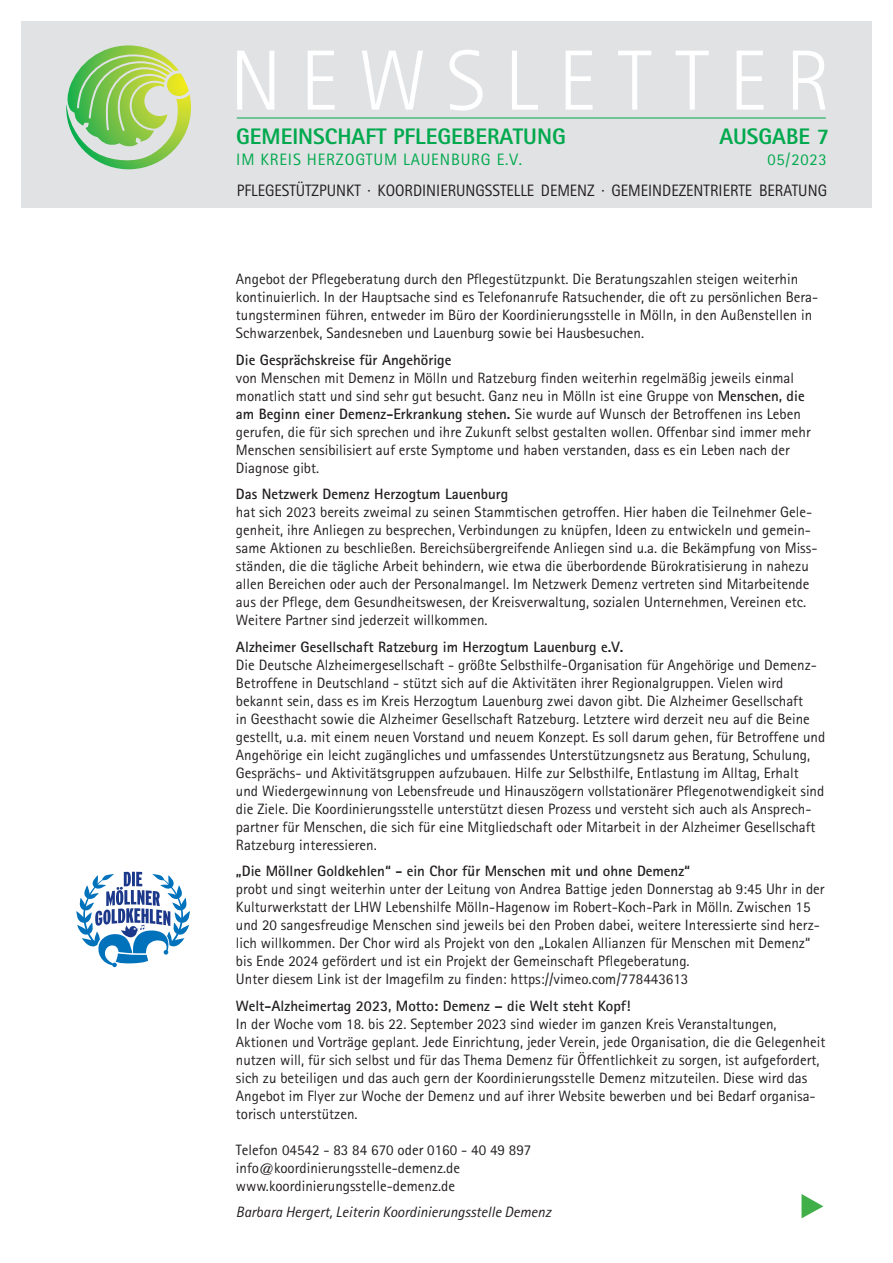
<style>
.page{position:relative;width:893px;height:1263px;background:#fff}
.page>*{position:absolute;margin:0;border:0;box-sizing:border-box;transform-origin:0 0}
.t1{font:300 85.5px "Rotis Sans Serif";letter-spacing:.235em;color:#fff}
.t2{font:31.5px "European Pi Three";color:#40ae49}
.t3{font:800 22.5px "Rotis Sans Serif";color:#00a94d}
.t4{font:16.5px "Rotis Sans Serif";color:#231f20;scale:.96 1}
.t5{font:16.5px "Rotis Sans Serif";letter-spacing:.05em;color:#00a94d}
.t6{font:15px/18px "Rotis Sans Serif";color:#231f20}
.t7{font:700 15px "Rotis Sans Serif";color:#231f20}
.t8{font:italic 15px "Rotis Sans Serif";color:#231f20}
.s1{font-weight:700}
</style>
<div class="page">
<div style="left:21px;top:21px;width:851px;height:187px;background:#e1e2e4"></div>
<svg style="left:66px;top:45px;width:125px;height:124px"></svg>
<hr style="left:237px;top:118px;width:589px;height:1px;background:#00a94d">
<svg style="left:76px;top:872px;width:114px;height:95px"></svg>
<h1 class="t1" style="left:230px;top:32px;width:603px">NEWSLETTER</h1>
<h3 class="t3" style="left:236px;top:122px;width:331px">GEMEINSCHAFT PFLEGEBERATUNG</h3>
<p class="t5" style="left:236px;top:150px;width:287px">IM KREIS HERZOGTUM LAUENBURG E.V.</p>
<h3 class="t3" style="left:719px;top:122px;width:112px">AUSGABE 7</h3>
<p class="t5" style="left:767px;top:150px;width:61px">05/2023</p>
<p class="t4" style="left:237px;top:181px;width:616px">PFLEGESTÜTZPUNKT · KOORDINIERUNGSSTELLE DEMENZ · GEMEINDEZENTRIERTE BERATUNG</p>
<p class="t6" style="left:236px;top:270px;width:584px">Angebot der Pflegeberatung durch den Pflegestützpunkt. Die Beratungszahlen steigen weiterhin kontinuierlich. In der Hauptsache sind es Telefonanrufe Ratsuchender, die oft zu persönlichen Bera&shy;tungsterminen führen, entweder im Büro der Koordinierungsstelle in Mölln, in den Außenstellen in Schwarzenbek, Sandesneben und Lauenburg sowie bei Hausbesuchen.</p>
<p class="t7" style="left:236px;top:350px;width:217px">Die Gesprächskreise für Angehörige</p>
<p class="t6" style="left:236px;top:368px;width:576px">von Menschen mit Demenz in Mölln und Ratzeburg finden weiterhin regelmäßig jeweils einmal monatlich statt und sind sehr gut besucht. Ganz neu in Mölln ist eine Gruppe von <span class="s1">Menschen, die am Beginn einer Demenz-Erkrankung stehen.</span> Sie wurde auf Wunsch der Betroffenen ins Leben gerufen, die für sich sprechen und ihre Zukunft selbst gestalten wollen. Offenbar sind immer mehr Menschen sensibilisiert auf erste Symptome und haben verstanden, dass es ein Leben nach der Diagnose gibt.</p>
<p class="t7" style="left:236px;top:485px;width:274px">Das Netzwerk Demenz Herzogtum Lauenburg</p>
<p class="t6" style="left:236px;top:503px;width:583px">hat sich 2023 bereits zweimal zu seinen Stammtischen getroffen. Hier haben die Teilnehmer Gele&shy;genheit, ihre Anliegen zu besprechen, Verbindungen zu knüpfen, Ideen zu entwickeln und gemein&shy;same Aktionen zu beschließen. Bereichsübergreifende Anliegen sind u.a. die Bekämpfung von Miss&shy;ständen, die die tägliche Arbeit behindern, wie etwa die überbordende Bürokratisierung in nahezu allen Bereichen oder auch der Personalmangel. Im Netzwerk Demenz vertreten sind Mitarbeitende aus der Pflege, dem Gesundheitswesen, der Kreisverwaltung, sozialen Unternehmen, Vereinen etc.<br>Weitere Partner sind jederzeit willkommen.</p>
<p class="t7" style="left:236px;top:637px;width:389px">Alzheimer Gesellschaft Ratzeburg im Herzogtum Lauenburg e.V.</p>
<p class="t6" style="left:236px;top:655px;width:591px">Die Deutsche Alzheimergesellschaft - größte Selbsthilfe-Organisation für Angehörige und Demenz-Betroffene in Deutschland - stützt sich auf die Aktivitäten ihrer Regionalgruppen. Vielen wird bekannt sein, dass es im Kreis Herzogtum Lauenburg zwei davon gibt. Die Alzheimer Gesellschaft<br>in Geesthacht sowie die Alzheimer Gesellschaft Ratzeburg. Letztere wird derzeit neu auf die Beine gestellt, u.a. mit einem neuen Vorstand und neuem Konzept. Es soll darum gehen, für Betroffene und Angehörige ein leicht zugängliches und umfassendes Unterstützungsnetz aus Beratung, Schulung, Gesprächs- und Aktivitätsgruppen aufzubauen. Hilfe zur Selbsthilfe, Entlastung im Alltag, Erhalt<br>und Wiedergewinnung von Lebensfreude und Hinauszögern vollstationärer Pflegenotwendigkeit sind die Ziele. Die Koordinierungsstelle unterstützt diesen Prozess und versteht sich auch als Ansprech&shy;partner für Menschen, die sich für eine Mitgliedschaft oder Mitarbeit in der Alzheimer Gesellschaft Ratzeburg interessieren.</p>
<p class="t7" style="left:236px;top:862px;width:456px">„Die Möllner Goldkehlen“ - ein Chor für Menschen mit und ohne Demenz“</p>
<p class="t6" style="left:236px;top:880px;width:590px">probt und singt weiterhin unter der Leitung von Andrea Battige jeden Donnerstag ab 9:45 Uhr in der Kulturwerkstatt der LHW Lebenshilfe Mölln-Hagenow im Robert-Koch-Park in Mölln. Zwischen 15 und 20 sangesfreudige Menschen sind jeweils bei den Proben dabei, weitere Interessierte sind herz&shy;lich willkommen. Der Chor wird als Projekt von den „Lokalen Allianzen für Menschen mit Demenz“ bis Ende 2024 gefördert und ist ein Projekt der Gemeinschaft Pflegeberatung.<br>Unter diesem Link ist der Imagefilm zu finden: https://vimeo.com/778443613</p>
<p class="t7" style="left:236px;top:996px;width:396px">Welt-Alzheimertag 2023, Motto: Demenz – die Welt steht Kopf!</p>
<p class="t6" style="left:236px;top:1014px;width:591px">In der Woche vom 18. bis 22. September 2023 sind wieder im ganzen Kreis Veranstaltungen, Aktionen und Vorträge geplant. Jede Einrichtung, jeder Verein, jede Organisation, die die Gelegenheit nutzen will, für sich selbst und für das Thema Demenz für Öffentlichkeit zu sorgen, ist aufgefordert, sich zu beteiligen und das auch gern der Koordinierungsstelle Demenz mitzuteilen. Diese wird das Angebot im Flyer zur Woche der Demenz und auf ihrer Website bewerben und bei Bedarf organisa&shy;torisch unterstützen.</p>
<p class="t6" style="left:236px;top:1140px;width:297px">Telefon 04542 - 83 84 670 oder 0160 - 40 49 897 info@koordinierungsstelle-demenz.de www.koordinierungsstelle-demenz.de</p>
<p class="t8" style="left:236px;top:1203px;width:317px">Barbara Hergert, Leiterin Koordinierungsstelle Demenz</p>
<h2 class="t2" style="left:799px;top:1186px;width:28px">E</h2>
</div>
